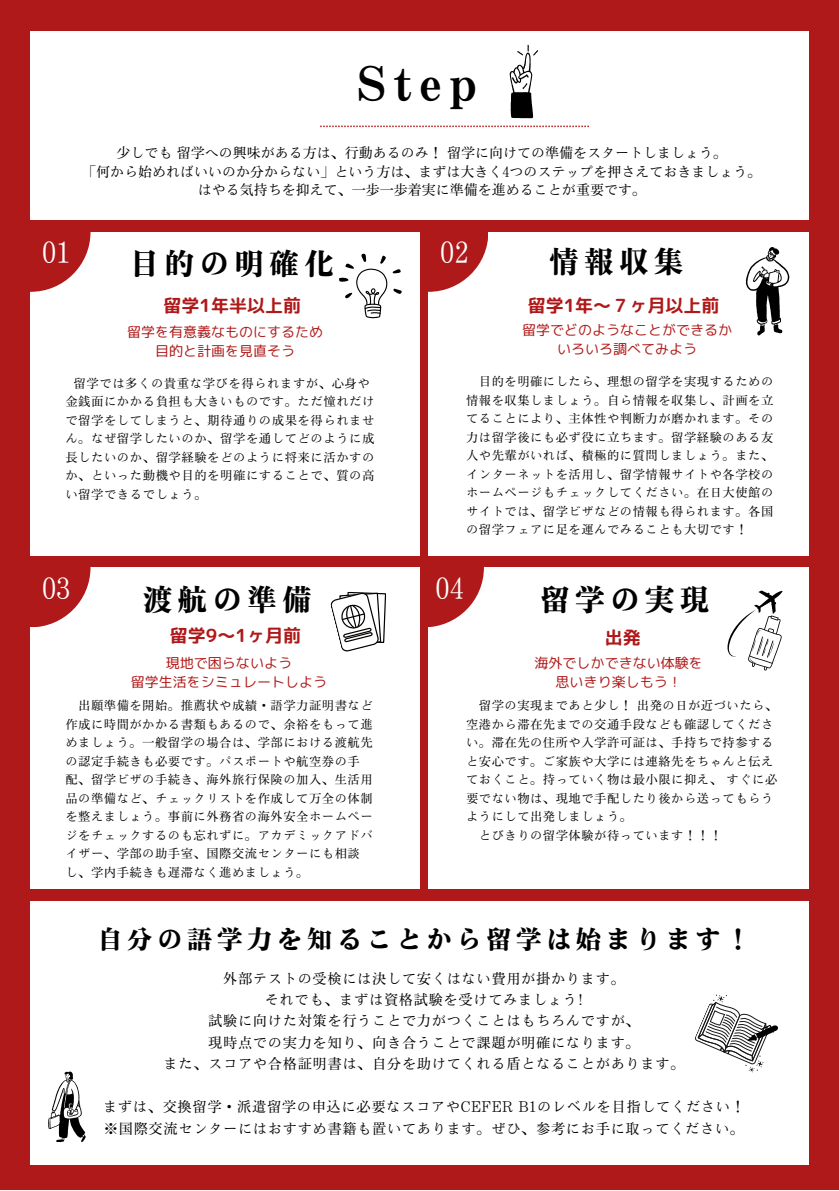
<style>
.page{position:relative;width:839px;height:1191px;background:#fff}
.page>*{position:absolute;margin:0;border:0;box-sizing:border-box;transform-origin:0 0}
.t1{font:46.4px "Motoya Mincho Std W6";color:#000}
.t2{font:30.4px "Motoya Mincho Std W6";letter-spacing:.15em;color:#000}
.t3{font:28.4px "Motoya Mincho Std W3";color:#fff}
.t4{font:26px "Motoya Mincho Std W6";letter-spacing:.15em;color:#000}
.t5{font:18px "rounded mplus 1 p bold";color:#af1919}
.t6{font:14.4px/21.4px "Motoya Mincho Std W3";letter-spacing:.04em;color:#000;text-align:center}
.t7{font:14px/18.6px "Motoya Mincho Std W3";color:#000;text-align:center}
.t8{font:14px/18.6px "rounded mplus 1 p regular";color:#af1919;text-align:center}
.t9{font:12.4px/18.4px "Motoya Mincho Std W3";letter-spacing:.04em;color:#000}
</style>
<div class="page">
<div style="left:0;top:0;width:838px;height:1190px;background:#af1919"></div>
<div style="left:31px;top:901px;width:777px;height:263px;background:#fff"></div>
<div style="left:428px;top:567px;width:380px;height:322px;background:#fff"></div>
<div style="left:364px;top:508px;width:120px;height:119px;background:#af1919;border-radius:50%"></div>
<div style="left:31px;top:567px;width:389px;height:322px;background:#fff"></div>
<svg style="left:30px;top:508px;width:60px;height:119px"></svg>
<div style="left:428px;top:232px;width:380px;height:323px;background:#fff"></div>
<div style="left:368px;top:172px;width:120px;height:120px;background:#af1919;border-radius:50%"></div>
<div style="left:31px;top:232px;width:389px;height:323px;background:#fff"></div>
<svg style="left:30px;top:172px;width:60px;height:120px"></svg>
<div style="left:31px;top:31px;width:777px;height:189px;background:#fff"></div>
<svg style="left:320px;top:126px;width:269px;height:1px"></svg>
<svg style="left:509px;top:45px;width:29px;height:73px"></svg>
<svg style="left:745px;top:247px;width:44px;height:89px"></svg>
<svg style="left:48px;top:1072px;width:38px;height:70px"></svg>
<svg style="left:339px;top:254px;width:62px;height:64px"></svg>
<svg style="left:727px;top:590px;width:55px;height:81px"></svg>
<svg style="left:330px;top:591px;width:57px;height:61px"></svg>
<svg style="left:695px;top:995px;width:83px;height:78px"></svg>
<h1 class="t1" style="left:357px;top:60px;width:121px">Step</h1>
<h2 class="t7" style="left:82px;top:143px;width:681px">少しでも留学への興味がある方は、行動あるのみ！留学に向けての準備をスタートしましょう。<br>「何から始めればいいのか分からない」という方は、まずは大きく4つのステップを押さえておきましょう。はやる気持ちを抑えて、一歩一歩着実に準備を進めることが重要です。</h2>
<h4 class="t3" style="left:42px;top:238px;width:30px">01</h4>
<h6 class="t3" style="left:440px;top:238px;width:30px">02</h6>
<p class="t2" style="left:129px;top:249px;width:206px">目的の明確化</p>
<p class="t2" style="left:549px;top:246px;width:136px">情報収集</p>
<h4 class="t5" style="left:163px;top:292px;width:139px">留学1年半以上前</h4>
<h6 class="t8" style="left:127px;top:323px;width:198px">留学を有意義なものにするため目的と計画を見直そう</h6>
<p class="t5" style="left:527px;top:292px;width:193px">留学1年～７ヶ月以上前</p>
<p class="t8" style="left:522px;top:320px;width:212px">留学でどのようなことができるかいろいろ調べてみよう</p>
<p class="t9" style="left:65px;top:373px;width:311px;text-indent:8px">留学では多くの貴重な学びを得られますが、心身や金銭面にかかる負担も大きいものです。ただ憧れだけで留学をしてしまうと、期待通りの成果を得られません。なぜ留学したいのか、留学を通してどのように成長したいのか、留学経験をどのように将来に活かすのか、といった動機や目的を明確にすることで、質の高い留学できるでしょう。</p>
<p class="t9" style="left:466px;top:372px;width:309px;text-align:justify;text-indent:13px">目的を明確にしたら、理想の留学を実現するための情報を収集しましょう。自ら情報を収集し、計画を立てることにより、主体性や判断力が磨かれます。その力は留学後にも必ず役に立ちます。留学経験のある友人や先輩がいれば、積極的に質問しましょう。また、インターネットを活用し、留学情報サイトや各学校のホームページもチェックしてください。在日大使館のサイトでは、留学ビザなどの情報も得られます。各国の留学フェアに足を運んでみることも大切です！</p>
<p class="t3" style="left:42px;top:574px;width:30px">03</p>
<p class="t3" style="left:435px;top:574px;width:30px">04</p>
<p class="t2" style="left:142px;top:584px;width:171px">渡航の準備</p>
<h6 class="t2" style="left:540px;top:584px;width:171px">留学の実現</h6>
<h2 class="t5" style="left:170px;top:623px;width:133px">留学9～1ヶ月前</h2>
<h4 class="t8" style="left:131px;top:653px;width:198px">現地で困らないよう<br>留学生活をシミュレートしよう</h4>
<h6 class="t5" style="left:605px;top:624px;width:38px">出発</h6>
<p class="t8" style="left:534px;top:653px;width:170px">海外でしかできない体験を思いきり楽しもう！</p>
<h2 class="t9" style="left:65px;top:696px;width:309px;text-indent:13px">出願準備を開始。推薦状や成績・語学力証明書など作成に時間がかかる書類もあるので、余裕をもって進めましょう。一般留学の場合は、学部における渡航先の認定手続きも必要です。パスポートや航空券の手配、留学ビザの手続き、海外旅行保険の加入、生活用品の準備など、チェックリストを作成して万全の体制を整えましょう。事前に外務省の海外安全ホームページをチェックするのも忘れずに。アカデミックアドバイザー、学部の助手室、国際交流センターにも相談し、学内手続きも遅滞なく進めましょう。</h2>
<h4 class="t9" style="left:466px;top:696px;width:313px;text-indent:13px">留学の実現まであと少し！出発の日が近づいたら、空港から滞在先までの交通手段なども確認してください。滞在先の住所や入学許可証は、手持ちで持参すると安心です。ご家族や大学には連絡先をちゃんと伝えておくこと。持っていく物は最小限に抑え、すぐに必要でない物は、現地で手配したり後から送ってもらうようにして出発しましょう。</h4>
<h6 class="t9" style="left:479px;top:826px;width:245px">とびきりの留学体験が待っています！！！</h6>
<p class="t4" style="left:97px;top:926px;width:655px">自分の語学力を知ることから留学は始まります！</p>
<p class="t6" style="left:163px;top:967px;width:522px">外部テストの受検には決して安くはない費用が掛かります。<br>それでも、まずは資格試験を受けてみましょう!<br>試験に向けた対策を行うことで力がつくことはもちろんですが、<br>現時点での実力を知り、向き合うことで課題が明確になります。<br>また、スコアや合格証明書は、自分を助けてくれる盾となることがあります。</p>
<h2 class="t6" style="left:103px;top:1096px;width:643px;text-align:left">まずは、交換留学・派遣留学の申込に必要なスコアやCEFER B1のレベルを目指してください！※国際交流センターにはおすすめ書籍も置いてあります。ぜひ、参考にお手に取ってください。</h2>
</div>
